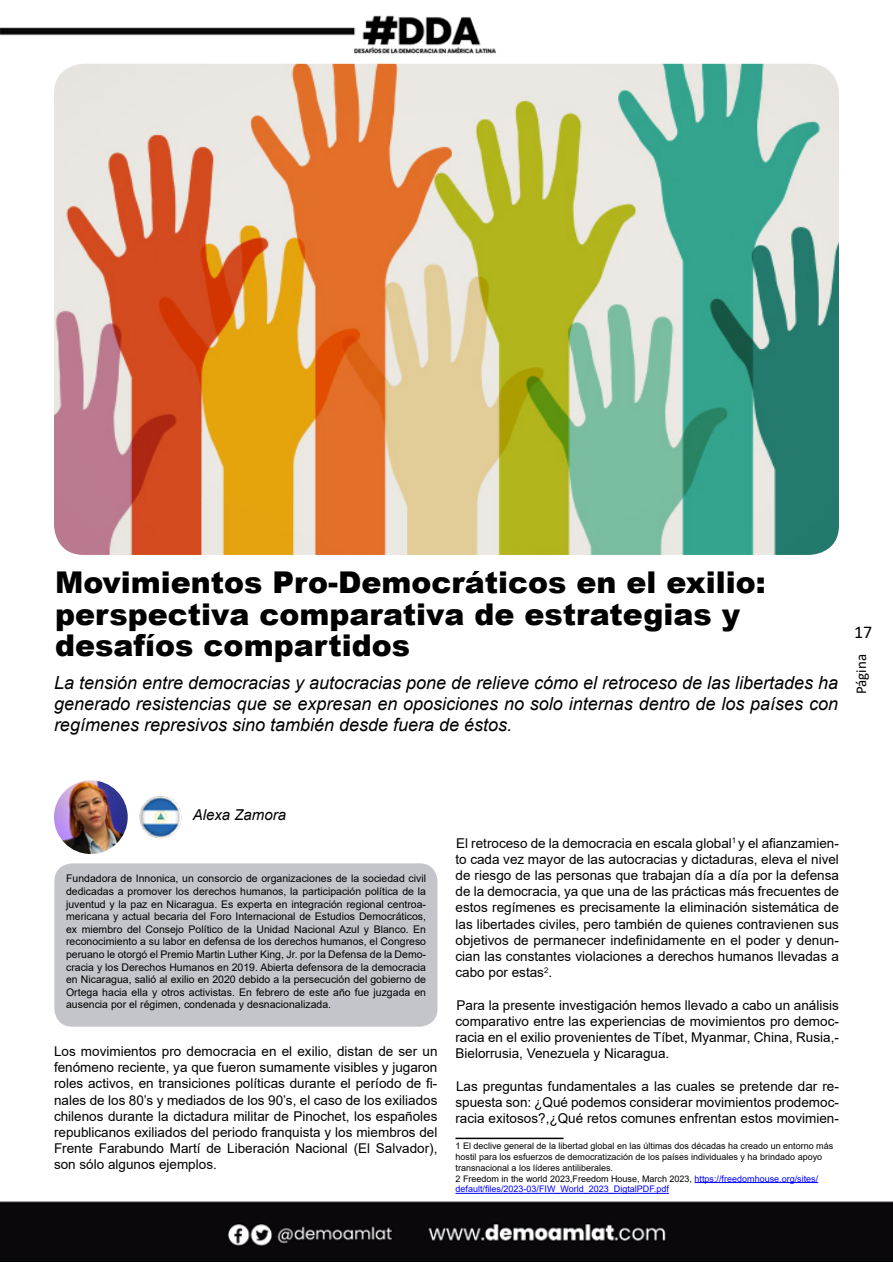
<style>
.page{position:relative;width:893px;height:1263px;background:#fff}
.page>*{position:absolute;margin:0;border:0;box-sizing:border-box;transform-origin:0 0}
.t1{font:900 30px/31.5px "Arial";color:#000}
.t2{font:italic 18px/21px "Arial";color:#000;text-align:justify}
.t3{font:18px "Calibri";color:#000}
.t4{font:italic 15px "Arial";color:#000}
.t5{font:15px "Calibri";color:#000}
.t6{font:13.5px/16.2px "Arial";color:#000;text-align:justify}
.t7{font:10.5px/12.6px "Arial";color:#000;text-align:justify}
.t8{font:9px/10.8px "Arial";color:#000}
.s1{color:#00f}
</style>
<div class="page">
<img style="left:0;top:15px;width:893px;height:1247px">
<img style="left:54px;top:64px;width:785px;height:491px">
<img style="left:54px;top:780px;width:74px;height:74px;border-radius:37px">
<div style="left:54px;top:863px;width:383px;height:164px;background:#c3c5ca;border-radius:18px"></div>
<img style="left:136px;top:793px;width:48px;height:48px;border-radius:24px">
<hr style="left:455px;top:1138px;width:108px;height:1px;background:#000">
<hr style="left:695px;top:1182px;width:123px;height:1px;background:#00f">
<hr style="left:455px;top:1193px;width:214px;height:1px;background:#00f">
<h1 class="t1" style="left:55px;top:566px;width:712px">Movimientos Pro-Democráticos en el exilio: perspectiva comparativa de estrategias y desafíos compartidos</h1>
<p class="t2" style="left:54px;top:673px;width:786px">La tensión entre democracias y autocracias pone de relieve cómo el retroceso de las libertades ha generado resistencias que se expresan en oposiciones no solo internas dentro de los países con regímenes represivos sino también desde fuera de éstos.</p>
<h2 class="t3" style="left:854px;top:620px;width:20px">17</h2>
<p class="t5" style="left:851px;top:694px;width:42px;rotate:-90deg">Página</p>
<p class="t4" style="left:193px;top:805px;width:95px">Alexa Zamora</p>
<p class="t7" style="left:66px;top:872px;width:362px">Fundadora de Innonica, un consorcio de organizaciones de la sociedad civil dedicadas a promover los derechos humanos, la participación política de la juventud y la paz en Nicaragua. Es experta en integración regional centroa&shy;mericana y actual becaria del Foro Internacional de Estudios Democráticos, ex miembro del Consejo Político de la Unidad Nacional Azul y Blanco. En reconocimiento a su labor en defensa de los derechos humanos, el Congreso peruano le otorgó el Premio Martin Luther King, Jr. por la Defensa de la Demo&shy;cracia y los Derechos Humanos en 2019. Abierta defensora de la democracia en Nicaragua, salió al exilio en 2020 debido a la persecución del gobierno de Ortega hacia ella y otros activistas. En febrero de este año fue juzgada en ausencia por el régimen, condenada y desnacionalizada.</p>
<p class="t6" style="left:54px;top:1043px;width:385px">Los movimientos pro democracia en el exilio, distan de ser un fenómeno reciente, ya que fueron sumamente visibles y jugaron roles activos, en transiciones políticas durante el período de fi&shy;nales de los 80’s y mediados de los 90’s, el caso de los exiliados chilenos durante la dictadura militar de Pinochet, los españoles republicanos exiliados del periodo franquista y los miembros del Frente Farabundo Martí de Liberación Nacional (El Salvador), son sólo algunos ejemplos.</p>
<p class="t6" style="left:455px;top:835px;width:385px">El retroceso de la democracia en escala global<sup>1</sup> y el afianzamien&shy;to cada vez mayor de las autocracias y dictaduras, eleva el nivel de riesgo de las personas que trabajan día a día por la defensa de la democracia, ya que una de las prácticas más frecuentes de estos regímenes es precisamente la eliminación sistemática de las libertades civiles, pero también de quienes contravienen sus objetivos de permanecer indefinidamente en el poder y denun&shy;cian las constantes violaciones a derechos humanos llevadas a cabo por estas<sup>2</sup>.</p>
<p class="t6" style="left:455px;top:997px;width:385px">Para la presente investigación hemos llevado a cabo un análisis comparativo entre las experiencias de movimientos pro democ&shy;racia en el exilio provenientes de Tíbet, Myanmar, China, Rusia,- Bielorrusia, Venezuela y Nicaragua.</p>
<p class="t6" style="left:455px;top:1078px;width:385px">Las preguntas fundamentales a las cuales se pretende dar re&shy;spuesta son: ¿Qué podemos considerar movimientos prodemoc&shy;racia exitosos?,¿Qué retos comunes enfrentan estos movimien-</p>
<p class="t8" style="left:455px;top:1140px;width:379px">1 El declive general de la libertad global en las últimas dos décadas ha creado un entorno más hostil para los esfuerzos de democratización de los países individuales y ha brindado apoyo transnacional a los líderes antiliberales.<br>2 Freedom in the world 2023,Freedom House, March 2023, <span class="s1">https://freedomhouse.org/sites/ default/files/2023-03/FIW_World_2023_DigtalPDF.pdf</span></p>
</div>
